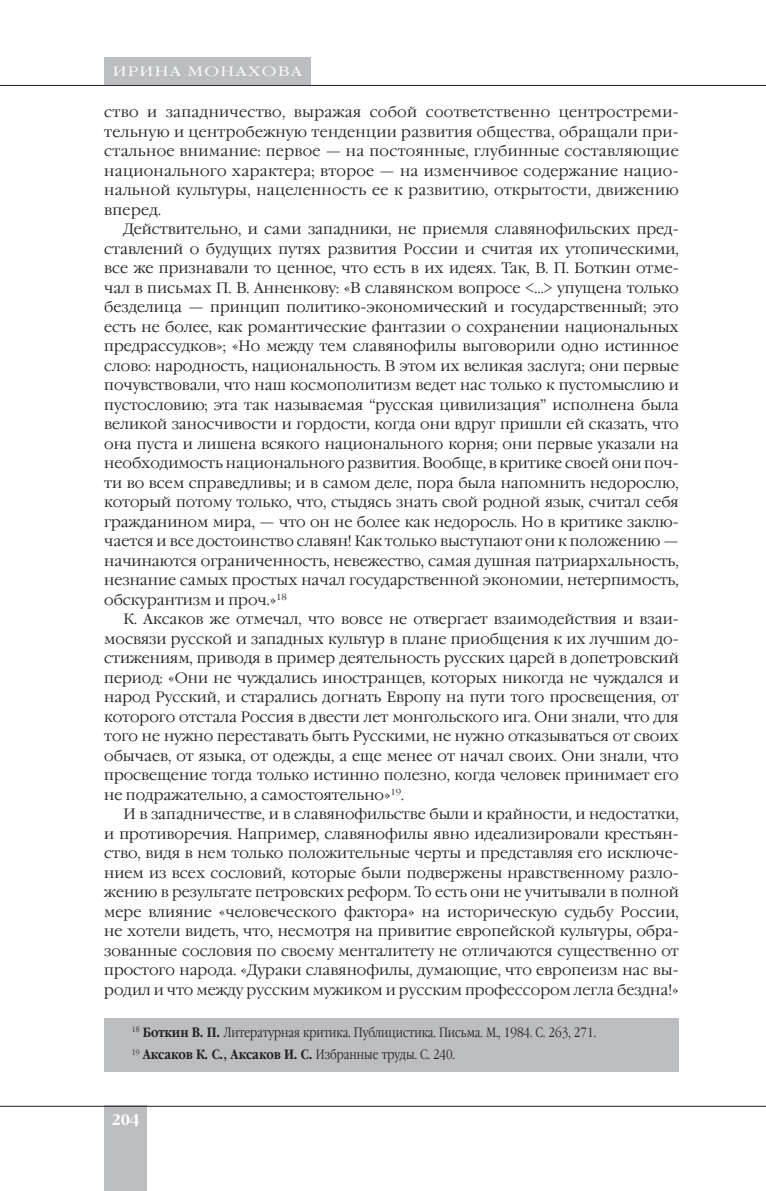
<style>
.page{position:relative;width:766px;height:1191px;background:#fff}
.page>*{position:absolute;margin:0;border:0;box-sizing:border-box;transform-origin:0 0}
.t1{font:300 15px "Garamond C";color:#231f20}
.t2{font:300 15px "Garamond C";letter-spacing:.02em;color:#231f20}
.t3{font:700 15px "Garamond C";color:#fff}
.t4{font:300 13.5px/23px "Garamond Narrow C";color:#231f20}
.t5{font:300 13.5px "Garamond C";letter-spacing:.075em;color:#fff;scale:1.25 1}
.s1{font-weight:700}
</style>
<div class="page">
<div style="left:104px;top:1106px;width:43px;height:85px;background:#bcbdc0"></div>
<hr style="left:0;top:1106px;width:765px;height:1px;background:#231f20">
<hr style="left:0;top:85px;width:765px;height:1px;background:#231f20">
<div style="left:104px;top:57px;width:206px;height:28px;background:#bcbdc0"></div>
<div style="left:104px;top:1018px;width:574px;height:53px;background:#bcbdc0"></div>
<p class="t5" style="left:113px;top:66px;width:153px">ИРИНА МОНАХОВА</p>
<p class="t2" style="left:104px;top:106px;width:576px">ство и западничество, выражая собой соответственно центростреми-</p>
<p class="t2" style="left:104px;top:126px;width:576px">тельную и центробежную тенденции развития общества, обращали при-</p>
<p class="t2" style="left:104px;top:145px;width:576px">стальное внимание: первое — на постоянные, глубинные составляющие</p>
<p class="t2" style="left:104px;top:165px;width:576px">национального характера; второе — на изменчивое содержание нацио-</p>
<p class="t2" style="left:104px;top:184px;width:576px">нальной культуры, нацеленность ее к развитию, открытости, движению</p>
<p class="t1" style="left:104px;top:204px;width:58px">вперед.</p>
<p class="t1" style="left:123px;top:223px;width:556px">Действительно, и сами западники, не приемля славянофильских пред-</p>
<p class="t1" style="left:104px;top:243px;width:576px">ставлений о будущих путях развития России и считая их утопическими,</p>
<p class="t1" style="left:104px;top:262px;width:576px">все же признавали то ценное, что есть в их идеях. Так, В. П. Боткин отме-</p>
<p class="t1" style="left:104px;top:282px;width:576px">чал в письмах П. В. Анненкову: «В славянском вопросе &lt;…&gt; упущена только</p>
<p class="t1" style="left:104px;top:301px;width:576px">безделица — принцип политико-экономический и государственный; это</p>
<p class="t1" style="left:104px;top:321px;width:576px">есть не более, как романтические фантазии о сохранении национальных</p>
<p class="t1" style="left:104px;top:340px;width:576px">предрассудков»; «Но между тем славянофилы выговорили одно истинное</p>
<p class="t1" style="left:104px;top:360px;width:576px">слово: народность, национальность. В этом их великая заслуга; они первые</p>
<p class="t1" style="left:104px;top:379px;width:576px">почувствовали, что наш космополитизм ведет нас только к пустомыслию и</p>
<p class="t1" style="left:104px;top:399px;width:576px">пустословию; эта так называемая “русская цивилизация” исполнена была</p>
<p class="t1" style="left:104px;top:418px;width:576px">великой заносчивости и гордости, когда они вдруг пришли ей сказать, что</p>
<p class="t1" style="left:104px;top:438px;width:576px">она пуста и лишена всякого национального корня; они первые указали на</p>
<p class="t1" style="left:104px;top:457px;width:576px">необходимость национального развития. Вообще, в критике своей они поч-</p>
<p class="t1" style="left:104px;top:477px;width:576px">ти во всем справедливы; и в самом деле, пора была напомнить недорослю,</p>
<p class="t1" style="left:104px;top:496px;width:576px">который потому только, что, стыдясь знать свой родной язык, считал себя</p>
<p class="t1" style="left:104px;top:516px;width:576px">гражданином мира, — что он не более как недоросль. Но в критике заклю-</p>
<p class="t1" style="left:104px;top:535px;width:576px">чается и все достоинство славян! Как только выступают они к положению —</p>
<p class="t1" style="left:104px;top:555px;width:576px">начинаются ограниченность, невежество, самая душная патриархальность,</p>
<p class="t1" style="left:104px;top:574px;width:576px">незнание самых простых начал государственной экономии, нетерпимость,</p>
<p class="t1" style="left:104px;top:594px;width:184px">обскурантизм и проч.»<sup>18</sup></p>
<p class="t1" style="left:123px;top:613px;width:556px">К. Аксаков же отмечал, что вовсе не отвергает взаимодействия и взаи-</p>
<p class="t1" style="left:104px;top:633px;width:576px">мосвязи русской и западных культур в плане приобщения к их лучшим до-</p>
<p class="t1" style="left:104px;top:652px;width:576px">стижениям, приводя в пример деятельность русских царей в допетровский</p>
<p class="t1" style="left:104px;top:672px;width:576px">период: «Они не чуждались иностранцев, которых никогда не чуждался и</p>
<p class="t1" style="left:104px;top:691px;width:576px">народ Русский, и старались догнать Европу на пути того просвещения, от</p>
<p class="t1" style="left:104px;top:711px;width:576px">которого отстала Россия в двести лет монгольского ига. Они знали, что для</p>
<p class="t1" style="left:104px;top:730px;width:576px">того не нужно переставать быть Русскими, не нужно отказываться от своих</p>
<p class="t1" style="left:104px;top:750px;width:576px">обычаев, от языка, от одежды, а еще менее от начал своих. Они знали, что</p>
<p class="t1" style="left:104px;top:769px;width:576px">просвещение тогда только истинно полезно, когда человек принимает его</p>
<p class="t1" style="left:104px;top:789px;width:301px">не подражательно, а самостоятельно»<sup>19</sup>.</p>
<p class="t1" style="left:123px;top:808px;width:556px">И в западничестве, и в славянофильстве были и крайности, и недостатки,</p>
<p class="t1" style="left:104px;top:828px;width:576px">и противоречия. Например, славянофилы явно идеализировали крестьян-</p>
<p class="t1" style="left:104px;top:847px;width:576px">ство, видя в нем только положительные черты и представляя его исключе-</p>
<p class="t1" style="left:104px;top:867px;width:576px">нием из всех сословий, которые были подвержены нравственному разло-</p>
<p class="t1" style="left:104px;top:886px;width:576px">жению в результате петровских реформ. То есть они не учитывали в полной</p>
<p class="t1" style="left:104px;top:906px;width:576px">мере влияние «человеческого фактора» на историческую судьбу России,</p>
<p class="t1" style="left:104px;top:925px;width:576px">не хотели видеть, что, несмотря на привитие европейской культуры, обра-</p>
<p class="t1" style="left:104px;top:945px;width:576px">зованные сословия по своему менталитету не отличаются существенно от</p>
<p class="t1" style="left:104px;top:964px;width:576px">простого народа. «Дураки славянофилы, думающие, что европеизм нас вы-</p>
<p class="t1" style="left:104px;top:984px;width:576px">родил и что между русским мужиком и русским профессором легла бездна!»</p>
<p class="t4" style="left:132px;top:1021px;width:465px"><sup>18</sup> <span class="s1">Боткин В. П.</span> Литературная критика. Публицистика. Письма. М., 1984. С. 263, 271.<br><sup>19</sup> <span class="s1">Аксаков К. С., Аксаков И. С.</span> Избранные труды. С. 240.</p>
<p class="t3" style="left:111px;top:1113px;width:29px">204</p>
</div>
